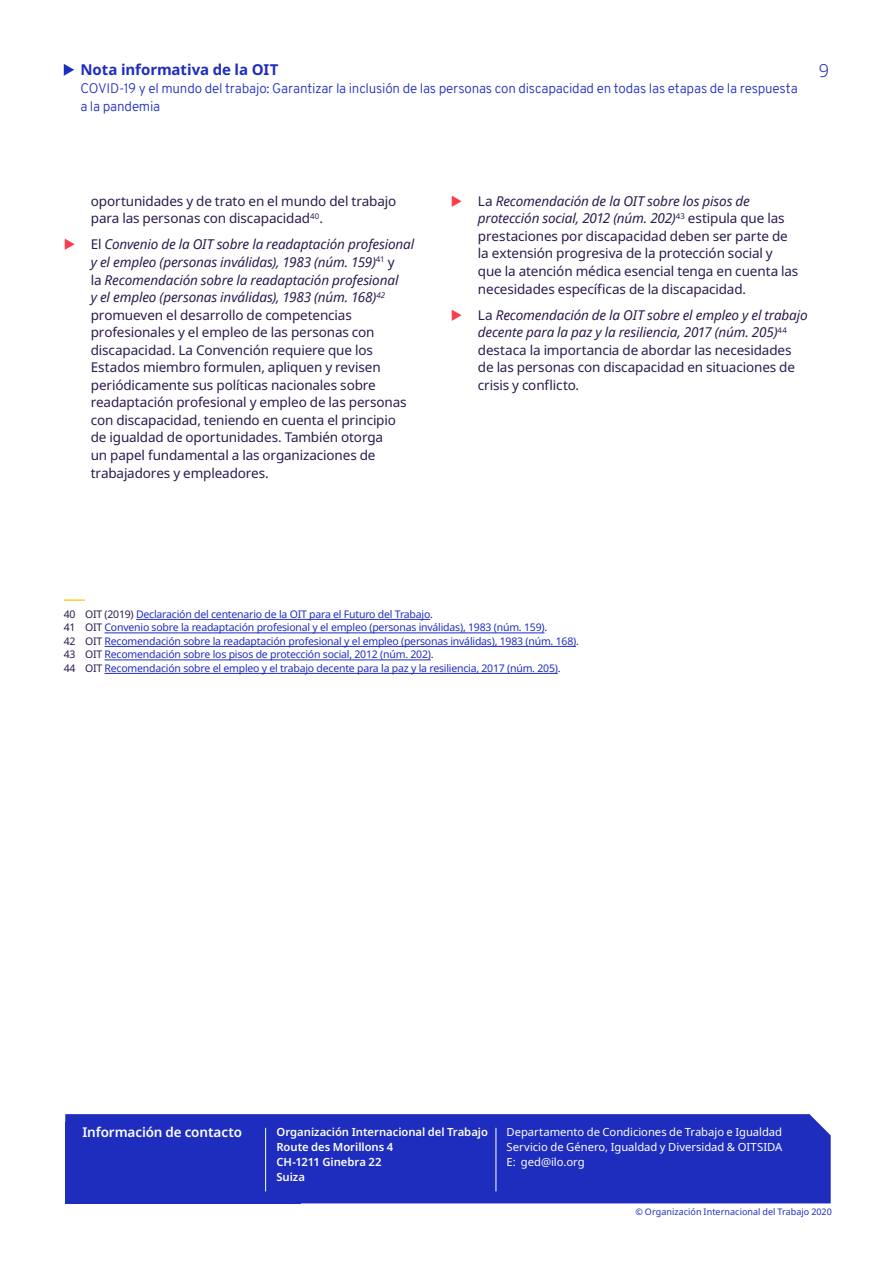
<style>
.page{position:relative;width:893px;height:1263px;background:#fff}
.page>*{position:absolute;margin:0;border:0;box-sizing:border-box;transform-origin:0 0}
.t1{font:300 18px "Noto Sans";color:#1e2dbe}
.Briefing_A4_-_Subhea{font:700 15px "Noto Sans";letter-spacing:-.005em;color:#1e2dbe}
.t2{font:13.5px/17.5px "Noto Sans";letter-spacing:-.01em;color:#2c1b4d}
.Briefing_A4_-_Subhea-2{font:300 13.5px/18px "Overpass";letter-spacing:-.01em;color:#1e2dbe}
.Briefing_A4_-_Body{font:600 13.5px "Noto Sans";letter-spacing:-.01em;color:#fff}
.Briefing_A4_-_contac{font:11.25px/15px "Noto Sans";color:#fff;text-align:justify}
.Briefing_A4_-_contac-2{font:600 11.25px "Noto Sans";color:#fff}
.Briefing_A4-_footnot{font:10.5px "Noto Sans";letter-spacing:-.02em;color:#1e2dbe}
.Briefing_A4_-_contac-3{font:9px "Noto Sans";letter-spacing:.005em;color:#1e2dbe}
.s1{font-style:italic}
.s2{color:#2c1b4d}
</style>
<div class="page">
<div style="left:65px;top:1114px;width:766px;height:89px;background:#1e2dbe"></div>
<div style="left:65px;top:1122px;width:236px;height:81px;background:#1e2dbe"></div>
<hr style="left:521px;top:1167px;width:64px;height:1px;background:#1e2dbe">
<hr style="left:496px;top:1128px;width:1px;height:63px;background:#fff">
<hr style="left:265px;top:1128px;width:1px;height:63px;background:#fff">
<hr style="left:64px;top:599px;width:21px;height:2px;background:#ffcd2d">
<hr style="left:136px;top:619px;width:294px;height:1px;background:#1e2dbe">
<hr style="left:105px;top:633px;width:439px;height:1px;background:#1e2dbe">
<hr style="left:105px;top:646px;width:471px;height:1px;background:#1e2dbe">
<hr style="left:105px;top:660px;width:326px;height:1px;background:#1e2dbe">
<hr style="left:105px;top:673px;width:453px;height:1px;background:#1e2dbe">
<svg style="left:64px;top:64px;width:10px;height:12px"></svg>
<p class="Briefing_A4_-_Subhea" style="left:80px;top:58px;width:200px">Nota informativa de la OIT</p>
<p class="Briefing_A4_-_Subhea-2" style="left:80px;top:79px;width:719px">COVID-19 y el mundo del trabajo: Garantizar la inclusión de las personas con discapacidad en todas las etapas de la respuesta a la pandemia</p>
<h1 class="t1" style="left:819px;top:57px;width:12px">9</h1>
<p class="t2" style="left:91px;top:192px;width:307px">oportunidades y de trato en el mundo del trabajo para las personas con discapacidad<sup>40</sup>.</p>
<p class="t2" style="left:91px;top:236px;width:325px">El <span class="s1">Convenio de la OIT sobre la readaptación profesional y el empleo (personas inválidas), 1983 (núm. 159)</span><sup>41</sup> y<br>la <span class="s1">Recomendación sobre la readaptación profesional<br>y el empleo (personas inválidas), 1983 (núm. 168)</span><sup>42 </sup>promueven el desarrollo de competencias profesionales y el empleo de las personas con discapacidad. La Convención requiere que los Estados miembro formulen, apliquen y revisen periódicamente sus políticas nacionales sobre readaptación profesional y empleo de las personas con discapacidad, teniendo en cuenta el principio de igualdad de oportunidades. También otorga<br>un papel fundamental a las organizaciones de trabajadores y empleadores.</p>
<p class="t2" style="left:478px;top:192px;width:322px">La <span class="s1">Recomendación de la OIT sobre los pisos de protección social, 2012 (núm. 202)</span><sup>43</sup> estipula que las prestaciones por discapacidad deben ser parte de la extensión progresiva de la protección social y que la atención médica esencial tenga en cuenta las necesidades específicas de la discapacidad.</p>
<p class="t2" style="left:478px;top:306px;width:331px">La <span class="s1">Recomendación de la OIT sobre el empleo y el trabajo decente para la paz y la resiliencia, 2017 (núm. 205)</span><sup>44 </sup>destaca la importancia de abordar las necesidades de las personas con discapacidad en situaciones de crisis y conflicto.</p>
<p class="Briefing_A4-_footnot" style="left:64px;top:607px;width:371px"><span class="s2">40 OIT (2019)</span> Declaración del centenario de la OIT para el Futuro del Trabajo<span class="s2">.</span></p>
<p class="Briefing_A4-_footnot" style="left:64px;top:620px;width:485px"><span class="s2">41 OIT</span> Convenio sobre la readaptación profesional y el empleo (personas inválidas), 1983 (núm. 159)<span class="s2">.</span></p>
<p class="Briefing_A4-_footnot" style="left:64px;top:634px;width:517px"><span class="s2">42 OIT</span> Recomendación sobre la readaptación profesional y el empleo (personas inválidas), 1983 (núm. 168)<span class="s2">.</span></p>
<p class="Briefing_A4-_footnot" style="left:64px;top:647px;width:371px"><span class="s2">43 OIT</span> Recomendación sobre los pisos de protección social, 2012 (núm. 202)<span class="s2">.</span></p>
<p class="Briefing_A4-_footnot" style="left:64px;top:661px;width:498px"><span class="s2">44 OIT</span> Recomendación sobre el empleo y el trabajo decente para la paz y la resiliencia, 2017 (núm. 205)<span class="s2">.</span></p>
<p class="Briefing_A4_-_Body" style="left:82px;top:1122px;width:161px">Información de contacto</p>
<p class="Briefing_A4_-_contac-2" style="left:276px;top:1124px;width:213px">Organización Internacional del Trabajo</p>
<p class="Briefing_A4_-_contac-2" style="left:276px;top:1139px;width:118px">Route des Morillons 4</p>
<p class="Briefing_A4_-_contac-2" style="left:276px;top:1154px;width:107px">CH-1211 Ginebra 22</p>
<p class="Briefing_A4_-_contac-2" style="left:276px;top:1169px;width:30px">Suiza</p>
<p class="Briefing_A4_-_contac" style="left:506px;top:1124px;width:277px">Departamento de Condiciones de Trabajo e Igualdad Servicio de Género, Igualdad y Diversidad &amp; OITSIDA E: ged@ilo.org</p>
<p class="Briefing_A4_-_contac-3" style="left:635px;top:1205px;width:198px">© Organización Internacional del Trabajo 2020</p>
</div>
